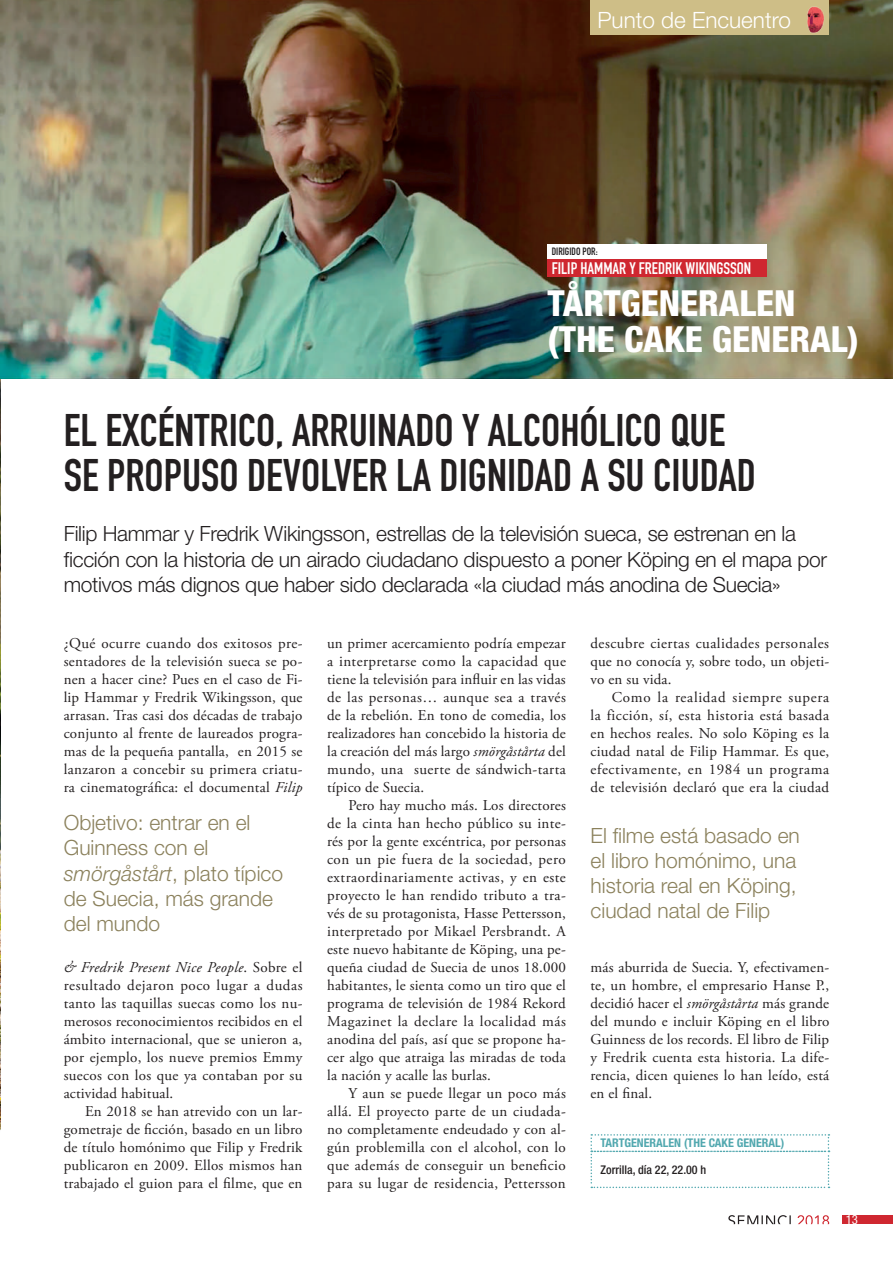
<style>
.page{position:relative;width:893px;height:1263px;background:#fff}
.page>*{position:absolute;margin:0;border:0;box-sizing:border-box;transform-origin:0 0}
.t1{font:45px/45px "DIN Engschrift Std";color:#231f20}
.t2{font:800 condensed 36px/36px "Helvetica Neue LT Std";color:#fff}
.t3{font:300 22.5px "Helvetica Neue LT Std";color:#fff}
.t4{font:300 21px/25.2px "Helvetica Neue LT Std";letter-spacing:-.015em;color:#231f20}
.t5{font:300 21px/25.2px "Helvetica Neue LT Std";color:#8b815c}
.t6{font:16.5px "DIN Engschrift Std";color:#fff}
.t7{font:15px/18px "Adobe Garamond Pro";letter-spacing:.015em;color:#231f20;text-align:justify}
.t8{font:condensed 12.75px "Helvetica Neue LT Std";color:#fff}
.t9{font:700 condensed 12px "Helvetica Neue LT Std";color:#52a8af}
.t10{font:500 condensed 12px "Helvetica Neue LT Std";color:#231f20}
.t11{font:10.5px "DIN Engschrift Std";color:#231f20}
.s1{font-style:italic}
</style>
<div class="page">
<div style="left:843px;top:1215px;width:50px;height:9px;background:#cf2730"></div>
<svg style="left:798px;top:1215px;width:31px;height:9px"></svg>
<svg style="left:728px;top:1215px;width:63px;height:9px"></svg>
<img style="left:0;top:378px;width:1px;height:752px">
<img style="left:0;top:0;width:893px;height:378px">
<svg style="left:590px;top:1134px;width:239px;height:54px"></svg>
<div style="left:547px;top:244px;width:220px;height:15px;background:#fff"></div>
<div style="left:547px;top:259px;width:220px;height:18px;background:#cf2730"></div>
<div style="left:591px;top:0;width:238px;height:35px;background:#cebe87"></div>
<img style="left:801px;top:6px;width:27px;height:31px">
<h3 class="t3" style="left:597px;top:6px;width:195px">Punto de Encuentro</h3>
<p class="t11" style="left:552px;top:246px;width:47px">DIRIGIDO POR:</p>
<p class="t6" style="left:552px;top:258px;width:201px">FILIP HAMMAR Y FREDRIK WIKINGSSON</p>
<h2 class="t2" style="left:547px;top:284px;width:313px">TÅRTGENERALEN (THE CAKE GENERAL)</h2>
<h1 class="t1" style="left:64px;top:408px;width:694px">EL EXCÉNTRICO, ARRUINADO Y ALCOHÓLICO QUE<br>SE PROPUSO DEVOLVER LA DIGNIDAD A SU CIUDAD</h1>
<p class="t4" style="left:64px;top:521px;width:765px">Filip Hammar y Fredrik Wikingsson, estrellas de la televisión sueca, se estrenan en la ficción con la historia de un airado ciudadano dispuesto a poner Köping en el mapa por motivos más dignos que haber sido declarada «la ciudad más anodina de Suecia»</p>
<p class="t7" style="left:64px;top:635px;width:240px">¿Qué ocurre cuando dos exitosos pre&shy;sentadores de la televisión sueca se po&shy;nen a hacer cine? Pues en el caso de Fi&shy;lip Hammar y Fredrik Wikingsson, que arrasan. Tras casi dos décadas de trabajo conjunto al frente de laureados progra&shy;mas de la pequeña pantalla, en 2015 se lanzaron a concebir su primera criatu&shy;ra cinematográfica: el documental <span class="s1">Filip</span></p>
<h3 class="t5" style="left:64px;top:810px;width:221px">Objetivo: entrar en el<br>Guinness con el <span class="s1">smörgåstårt</span>, plato típico de Suecia, más grande del mundo</h3>
<p class="t7" style="left:64px;top:959px;width:240px"><span class="s1">&amp; Fredrik Present Nice People</span>. Sobre el resultado dejaron poco lugar a dudas tanto las taquillas suecas como los nu&shy;merosos reconocimientos recibidos en el ámbito internacional, que se unieron a, por ejemplo, los nueve premios Emmy suecos con los que ya contaban por su actividad habitual.</p>
<p class="t7" style="left:64px;top:1103px;width:240px;text-indent:21px">En 2018 se han atrevido con un lar&shy;gometraje de ficción, basado en un libro de título homónimo que Filip y Fredrik publicaron en 2009. Ellos mismos han trabajado el guion para el filme, que en</p>
<p class="t7" style="left:327px;top:635px;width:240px">un primer acercamiento podría empezar a interpretarse como la capacidad que tiene la televisión para influir en las vidas de las personas… aunque sea a través de la rebelión. En tono de comedia, los realizadores han concebido la historia de la creación del más largo <span class="s1">smörgåstårta</span> del mundo, una suerte de sándwich-tarta típico de Suecia.</p>
<p class="t7" style="left:327px;top:797px;width:240px;text-indent:21px">Pero hay mucho más. Los directores de la cinta han hecho público su inte&shy;rés por la gente excéntrica, por personas con un pie fuera de la sociedad, pero extraordinariamente activas, y en este proyecto le han rendido tributo a tra&shy;vés de su protagonista, Hasse Pettersson, interpretado por Mikael Persbrandt. A este nuevo habitante de Köping, una pe&shy;queña ciudad de Suecia de unos 18.000 habitantes, le sienta como un tiro que el programa de televisión de 1984 Rekord Magazinet la declare la localidad más anodina del país, así que se propone ha&shy;cer algo que atraiga las miradas de toda la nación y acalle las burlas.</p>
<p class="t7" style="left:327px;top:1085px;width:240px;text-indent:21px">Y aun se puede llegar un poco más allá. El proyecto parte de un ciudada&shy;no completamente endeudado y con al&shy;gún problemilla con el alcohol, con lo que además de conseguir un beneficio para su lugar de residencia, Pettersson</p>
<p class="t7" style="left:590px;top:635px;width:240px">descubre ciertas cualidades personales que no conocía y, sobre todo, un objeti&shy;vo en su vida.</p>
<p class="t7" style="left:590px;top:689px;width:240px;text-indent:21px">Como la realidad siempre supera la ficción, sí, esta historia está basada en hechos reales. No solo Köping es la ciudad natal de Filip Hammar. Es que, efectivamente, en 1984 un programa de televisión declaró que era la ciudad</p>
<h3 class="t5" style="left:591px;top:822px;width:211px">El filme está basado en el libro homónimo, una historia real en Köping, ciudad natal de Filip</h3>
<p class="t7" style="left:590px;top:959px;width:240px">más aburrida de Suecia. Y, efectivamen&shy;te, un hombre, el empresario Hanse P., decidió hacer el <span class="s1">smörgåstårta</span> más grande del mundo e incluir Köping en el libro Guinness de los records. El libro de Filip y Fredrik cuenta esta historia. La dife&shy;rencia, dicen quienes lo han leído, está en el final.</p>
<p class="t9" style="left:600px;top:1136px;width:185px">TARTGENERALEN (THE CAKE GENERAL)</p>
<p class="t10" style="left:601px;top:1162px;width:107px">Zorrilla, día 22, 22.00 h</p>
<p class="t8" style="left:846px;top:1212px;width:14px">13</p>
</div>
